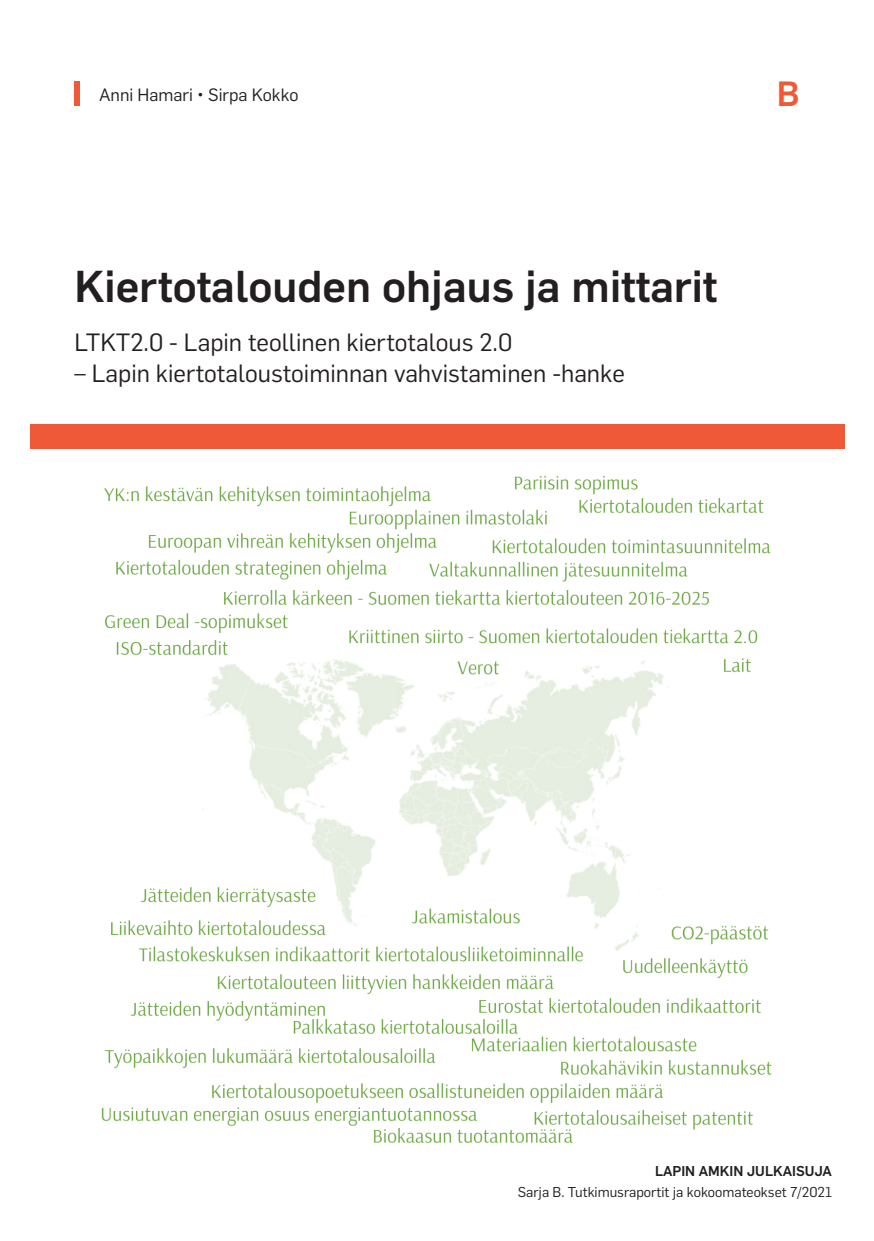
<style>
.page{position:relative;width:874px;height:1241px;background:#fff}
.page>*{position:absolute;margin:0;border:0;box-sizing:border-box;transform-origin:0 0}
.Otsikko{font:500 43.75px "Flama";color:#231f20}
.t1{font:500 34.3px "Flama";color:#f05937}
.Alaotsikko{font:24.5px "Flama";color:#231f20}
.Tekijät{font:17.5px "Flama";color:#231f20}
.t2{font:14px/21px "Flama";color:#231f20;text-align:right}
.s1{font-weight:500}
</style>
<div class="page">
<div style="left:75px;top:81px;width:5px;height:25px;background:#f05937"></div>
<div style="left:30px;top:424px;width:813px;height:25px;background:#f05937"></div>
<img style="left:101px;top:475px;width:671px;height:668px">
<p class="Tekijät" style="left:99px;top:83px;width:201px">Anni Hamari • Sirpa Kokko</p>
<p class="t1" style="left:776px;top:69px;width:24px">B</p>
<p class="Otsikko" style="left:75px;top:254px;width:644px">Kiertotalouden ohjaus ja mittarit</p>
<p class="Alaotsikko" style="left:75px;top:325px;width:439px">LTKT2.0 - Lapin teollinen kiertotalous 2.0</p>
<p class="Alaotsikko" style="left:75px;top:357px;width:551px">– Lapin kiertotaloustoiminnan vahvistaminen -hanke</p>
<p class="t2" style="left:517px;top:1158px;width:315px"><span class="s1">LAPIN AMKIN JULKAISUJA<br></span>Sarja B. Tutkimusraportit ja kokoomateokset 7/2021</p>
</div>
